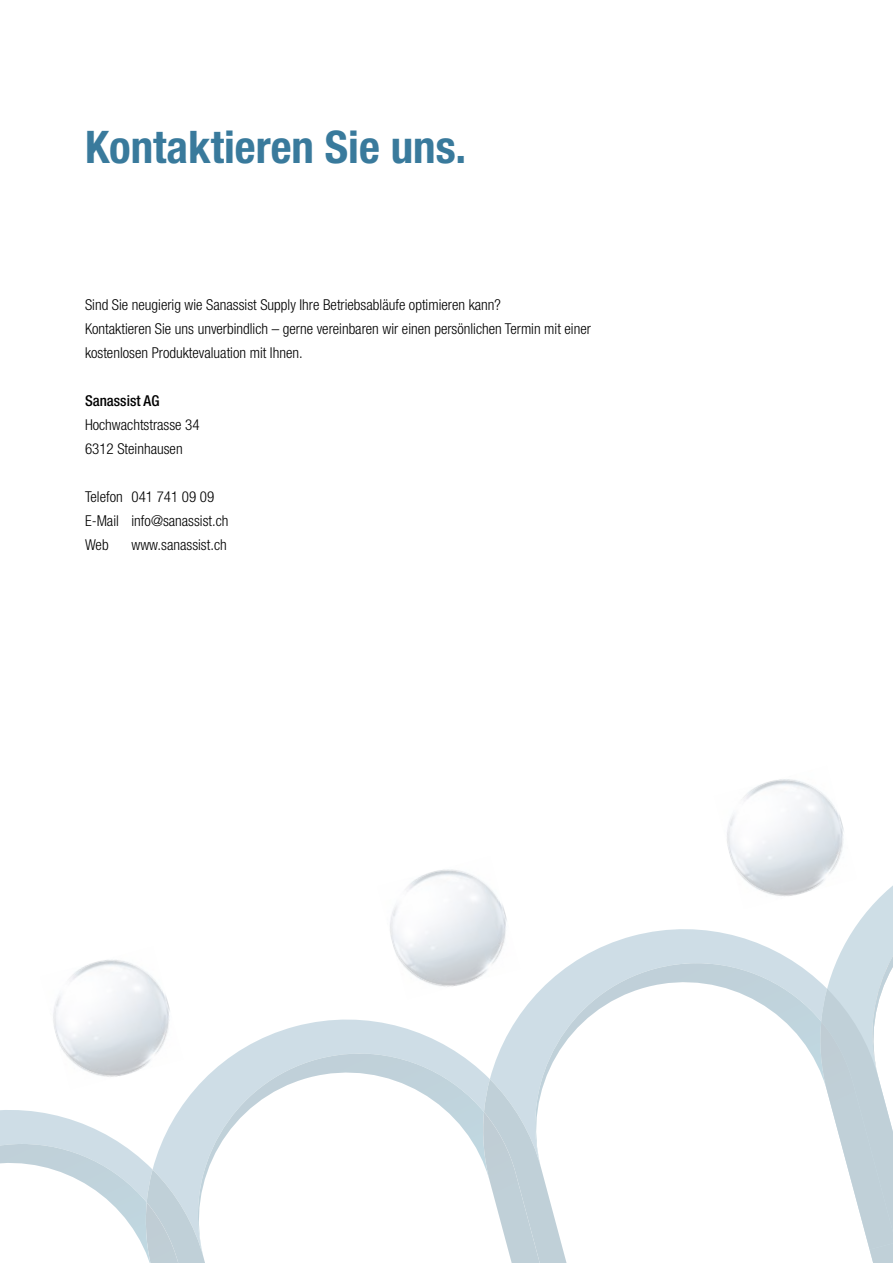
<style>
.page{position:relative;width:893px;height:1263px;background:#fff}
.page>*{position:absolute;margin:0;border:0;box-sizing:border-box;transform-origin:0 0}
.t1{font:700 condensed 45px "Helvetica Neue";color:#397a9c}
.t2{font:300 condensed 15px/24px "Helvetica Neue";color:#000}
.t3{font:500 condensed 15px "Helvetica Neue";color:#000}
</style>
<div class="page">
<img style="left:390px;top:870px;width:116px;height:117px">
<svg style="left:490px;top:917px;width:232px;height:162px"></svg>
<svg style="left:518px;top:963px;width:204px;height:116px"></svg>
<svg style="left:722px;top:779px;width:171px;height:484px"></svg>
<svg style="left:236px;top:1019px;width:222px;height:34px;fill:#cedde6"></svg>
<svg style="left:189px;top:1053px;width:301px;height:106px"></svg>
<svg style="left:482px;top:1079px;width:85px;height:184px"></svg>
<svg style="left:0;top:1097px;width:258px;height:166px"></svg>
<img style="left:53px;top:961px;width:117px;height:116px">
<h1 class="t1" style="left:85px;top:119px;width:383px">Kontaktieren Sie uns.</h1>
<p class="t2" style="left:85px;top:292px;width:507px">Sind Sie neugierig wie Sanassist Supply Ihre Betriebsabläufe optimieren kann?<br>Kontaktieren Sie uns unverbindlich – gerne vereinbaren wir einen persönlichen Termin mit einer kostenlosen Produktevaluation mit Ihnen.</p>
<p class="t3" style="left:85px;top:391px;width:76px">Sanassist AG</p>
<p class="t2" style="left:85px;top:412px;width:116px">Hochwachtstrasse 34<br>6312 Steinhausen</p>
<p class="t2" style="left:85px;top:484px;width:145px">Telefon 041 741 09 09<br>E-Mail info@sanassist.ch<br>Web</p>
<p class="t2" style="left:132px;top:532px;width:97px">www.sanassist.ch</p>
</div>
